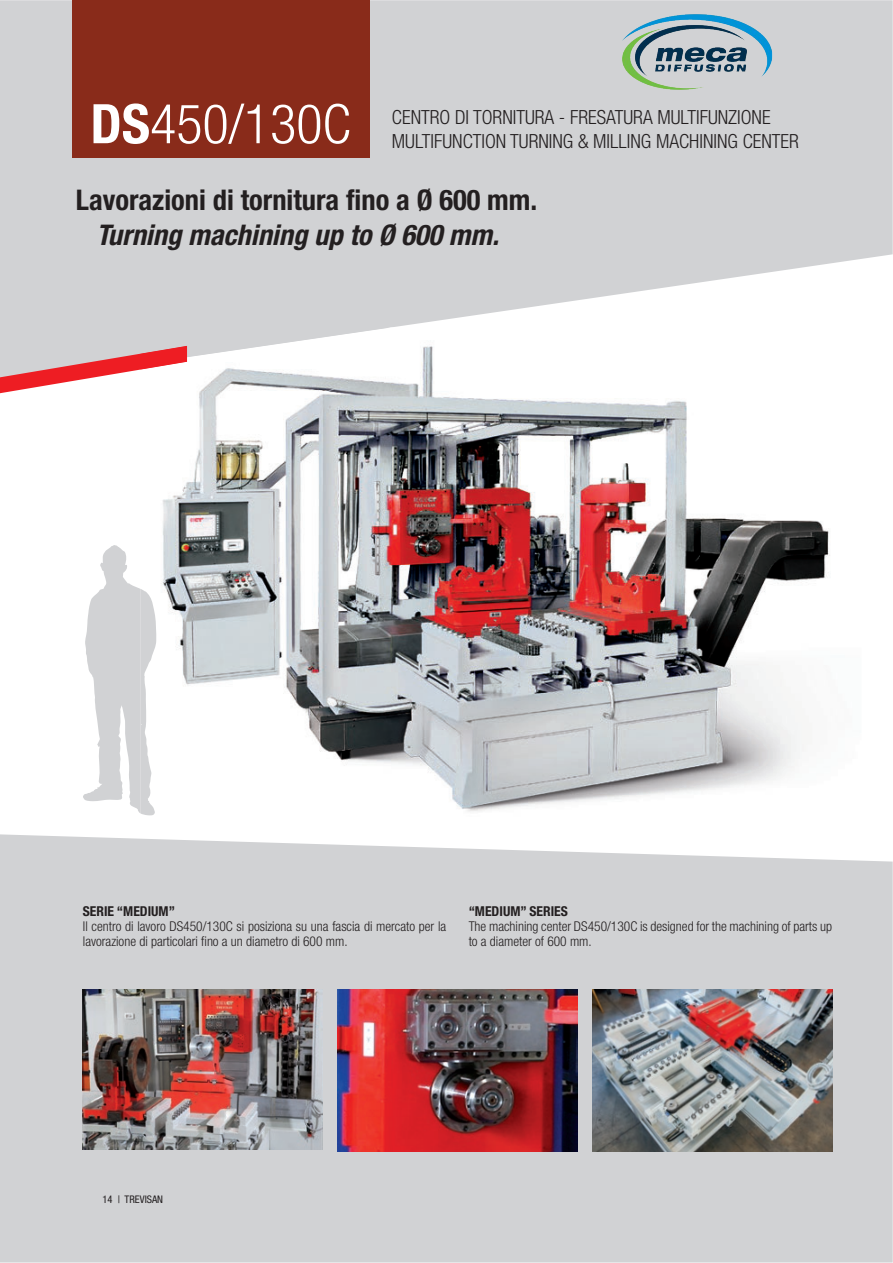
<style>
.page{position:relative;width:893px;height:1263px;background:#fff}
.page>*{position:absolute;margin:0;border:0;box-sizing:border-box;transform-origin:0 0}
.t1{font:300 condensed 54.6px "Helvetica Neue";color:#fff}
.t2{font:700 condensed 28.5px "Helvetica Neue";color:#231f20}
.t3{font:italic 700 condensed 28.5px "Helvetica Neue";color:#231f20}
.t4{font:300 condensed 19.5px/24px "Helvetica Neue";color:#231f20}
.t5{font:700 condensed 13.65px "Helvetica Neue";color:#231f20}
.t6{font:300 condensed 13.5px/15px "Helvetica Neue";color:#231f20}
.t7{font:condensed 10.5px "Helvetica Neue";color:#231f20}
.s1{font-weight:700}
</style>
<div class="page">
<svg style="left:0;top:0;width:893px;height:346px;background:#d4d5d7"></svg>
<div style="left:0;top:834px;width:893px;height:429px;background:#d1d2d4"></div>
<div style="left:72px;top:0;width:298px;height:158px;background:#892b1a"></div>
<img style="left:83px;top:989px;width:240px;height:161px">
<img style="left:337px;top:989px;width:240px;height:163px">
<img style="left:592px;top:989px;width:240px;height:163px">
<svg style="left:0;top:346px;width:140px;height:48px"></svg>
<svg style="left:83px;top:545px;width:57px;height:268px"></svg>
<img style="left:147px;top:328px;width:714px;height:488px">
<img style="left:140px;top:328px;width:251px;height:29px">
<img style="left:140px;top:346px;width:47px;height:24px">
<img style="left:140px;top:589px;width:16px;height:226px">
<img style="left:555px;top:12px;width:284px;height:79px">
<h1 class="t1" style="left:90px;top:104px;width:262px"><span class="s1">DS</span>450/130C</h1>
<h3 class="t4" style="left:392px;top:107px;width:408px">CENTRO DI TORNITURA - FRESATURA MULTIFUNZIONE<br>MULTIFUNCTION TURNING &amp; MILLING MACHINING CENTER</h3>
<h2 class="t2" style="left:76px;top:190px;width:463px">Lavorazioni di tornitura fino a Ø 600 mm.</h2>
<h2 class="t3" style="left:96px;top:224px;width:404px">Turning machining up to Ø 600 mm.</h2>
<p class="t5" style="left:83px;top:906px;width:94px">SERIE “MEDIUM”</p>
<p class="t6" style="left:83px;top:920px;width:365px">Il centro di lavoro DS450/130C si posiziona su una fascia di mercato per la lavorazione di particolari fino a un diametro di 600 mm.</p>
<p class="t5" style="left:469px;top:906px;width:101px">“MEDIUM” SERIES</p>
<p class="t6" style="left:469px;top:920px;width:365px">The machining center DS450/130C is designed for the machining of parts up to a diameter of 600 mm.</p>
<p class="t7" style="left:103px;top:1195px;width:62px">14 | TREVISAN</p>
</div>
